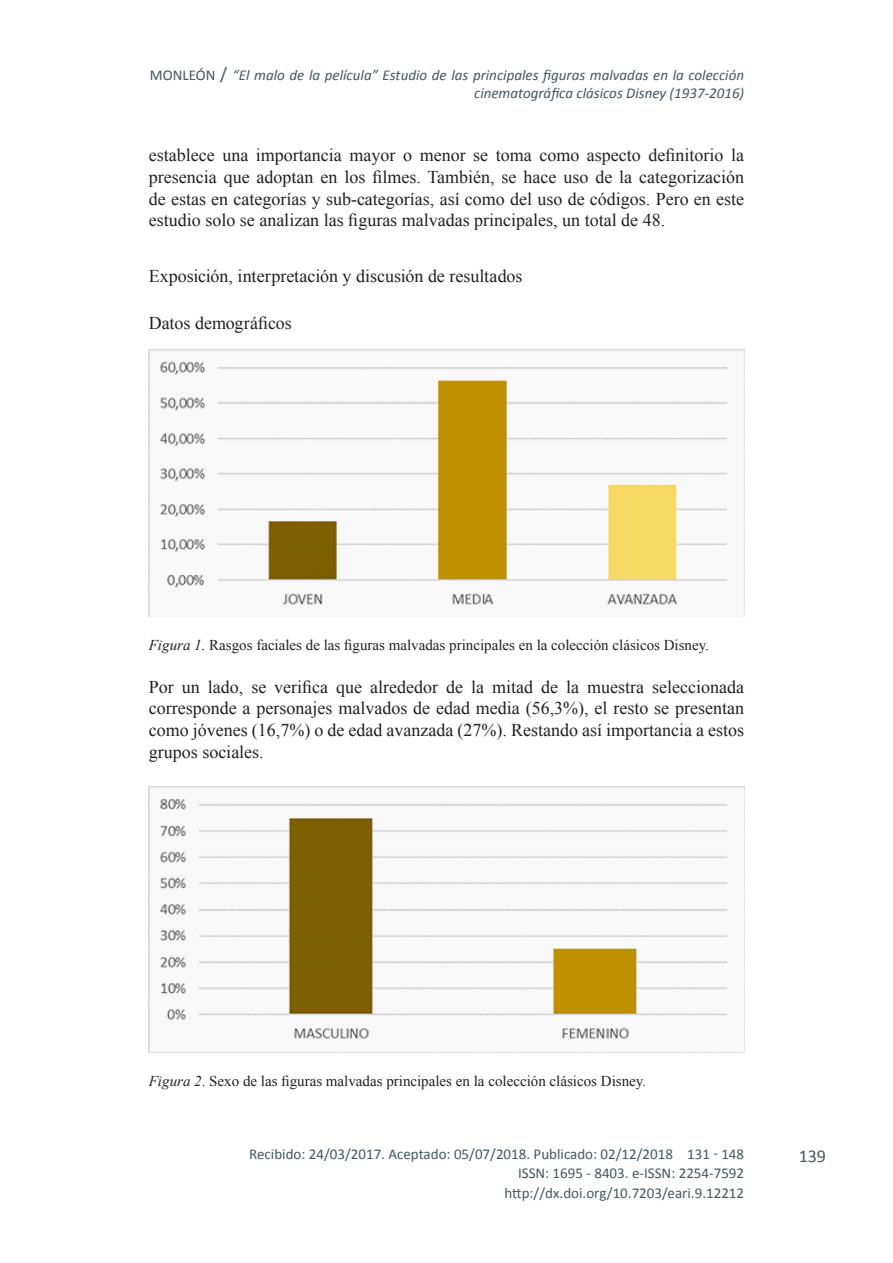
<style>
.page{position:relative;width:893px;height:1263px;background:#fff}
.page>*{position:absolute;margin:0;border:0;box-sizing:border-box;transform-origin:0 0}
.texto_normal{font:18px/21.6px "Times New Roman";color:#231f20;text-align:justify}
.Subtitulos{font:18px "Times New Roman";letter-spacing:-.005em;color:#231f20}
.t1{font:18px "Calibri";color:#45555f}
.Pies_foto{font:15px "Times New Roman";color:#231f20}
.Cabacera_derecha{font:italic 15px/18px "Calibri";color:#45555f;text-align:right}
.Publicacion{font:15px "Calibri";color:#45555f}
.DOI_derecha{font:15px "Calibri";color:#45555f}
.s1{font-style:normal}
.s2{font-style:normal;font-size:18px}
.s3{font-style:italic}
</style>
<div class="page">
<img style="left:149px;top:349px;width:595px;height:268px">
<img style="left:149px;top:787px;width:595px;height:265px">
<p class="Cabacera_derecha" style="left:150px;top:65px;width:596px"><span class="s1">MONLEÓN</span> <span class="s2">/</span> “El malo de la película” Estudio de las principales figuras malvadas en la colección cinematográfica clásicos Disney (1937-2016)</p>
<p class="texto_normal" style="left:149px;top:144px;width:597px">establece una importancia mayor o menor se toma como aspecto definitorio la presencia que adoptan en los filmes. También, se hace uso de la categorización de estas en categorías y sub-categorías, así como del uso de códigos. Pero en este estudio solo se analizan las figuras malvadas principales, un total de 48.</p>
<p class="Subtitulos" style="left:149px;top:264px;width:375px">Exposición, interpretación y discusión de resultados</p>
<p class="Subtitulos" style="left:149px;top:311px;width:145px">Datos demográficos</p>
<p class="Pies_foto" style="left:149px;top:635px;width:562px"><span class="s3">Figura 1.</span> Rasgos faciales de las figuras malvadas principales en la colección clásicos Disney.</p>
<p class="texto_normal" style="left:149px;top:676px;width:597px">Por un lado, se verifica que alrededor de la mitad de la muestra seleccionada corresponde a personajes malvados de edad media (56,3%), el resto se presentan como jóvenes (16,7%) o de edad avanzada (27%). Restando así importancia a estos grupos sociales.</p>
<p class="Pies_foto" style="left:149px;top:1071px;width:499px"><span class="s3">Figura 2</span>. Sexo de las figuras malvadas principales en la colección clásicos Disney.</p>
<p class="Publicacion" style="left:249px;top:1145px;width:425px">Recibido: 24/03/2017. Aceptado: 05/07/2018. Publicado: 02/12/2018</p>
<p class="Publicacion" style="left:687px;top:1145px;width:58px">131 - 148</p>
<p class="DOI_derecha" style="left:504px;top:1183px;width:241px">http://dx.doi.org/10.7203/eari.9.12212</p>
<p class="Publicacion" style="left:518px;top:1163px;width:228px">ISSN: 1695 - 8403. e-ISSN: 2254-7592</p>
<p class="t1" style="left:799px;top:1144px;width:29px">139</p>
</div>
